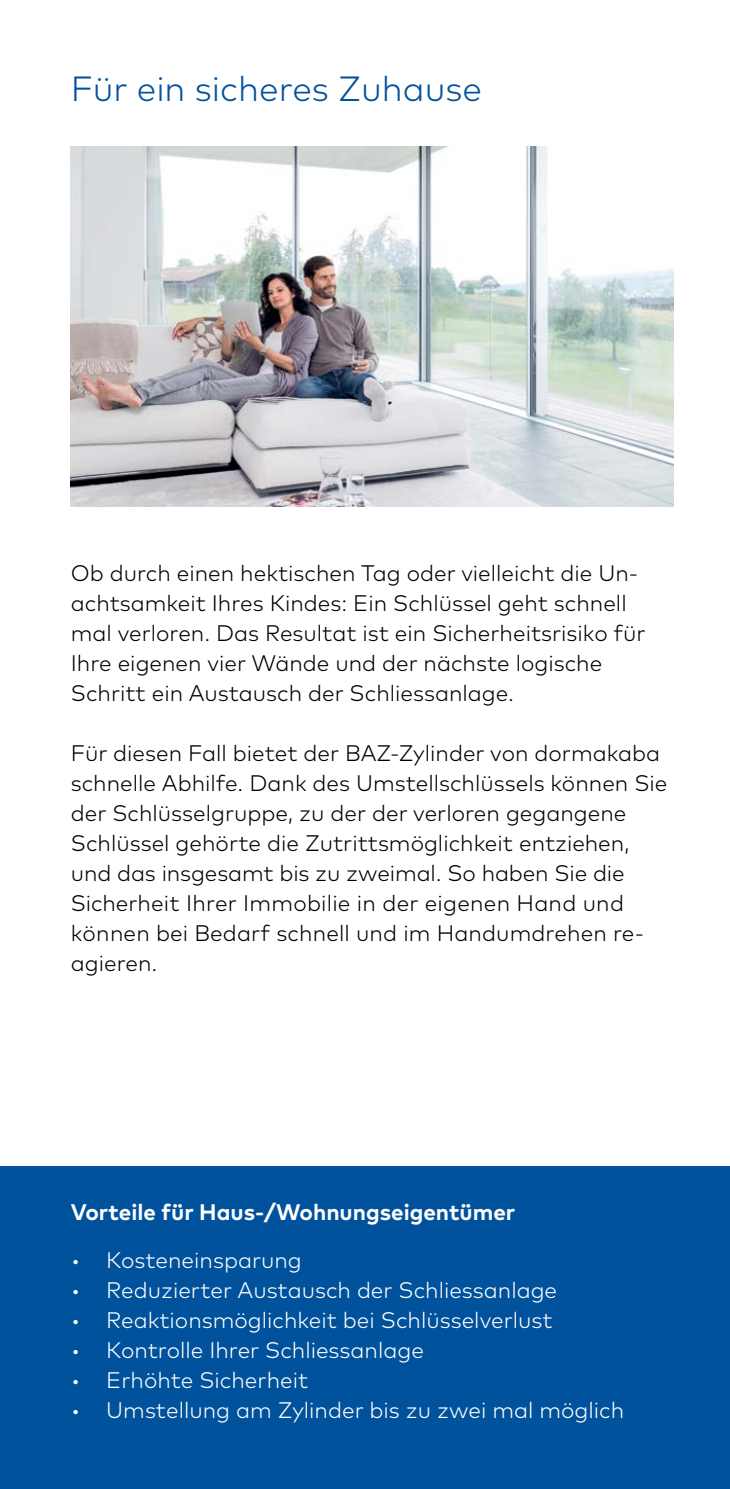
<style>
.page{position:relative;width:730px;height:1489px;background:#fff}
.page>*{position:absolute;margin:0;border:0;box-sizing:border-box;transform-origin:0 0}
.Body_Text_9pt_12pt{font:300 35px "Mark Pro";color:#00529c}
.Body_Text_9pt_12pt-2{font:300 22.5px/30px "Mark Pro";color:#000}
.Descriptor_7_5pt_9_5{font:300 22.5px "Mark Pro";color:#fff}
.Descriptor_7_5pt_9_5-2{font:700 22.5px "Mark Pro";color:#fff}
</style>
<div class="page">
<div style="left:0;top:1166px;width:730px;height:322px;background:#00529c"></div>
<img style="left:71px;top:147px;width:602px;height:359px">
<p class="Body_Text_9pt_12pt" style="left:71px;top:62px;width:413px">Für ein sicheres Zuhause</p>
<p class="Body_Text_9pt_12pt-2" style="left:71px;top:556px;width:576px">Ob durch einen hektischen Tag oder vielleicht die Un&shy;achtsamkeit Ihres Kindes: Ein Schlüssel geht schnell mal verloren. Das Resultat ist ein Sicherheitsrisiko für Ihre eigenen vier Wände und der nächste logische Schritt ein Austausch der Schliessanlage.</p>
<p class="Body_Text_9pt_12pt-2" style="left:71px;top:736px;width:598px">Für diesen Fall bietet der BAZ-Zylinder von dormakaba schnelle Abhilfe. Dank des Umstellschlüssels können Sie der Schlüsselgruppe, zu der der verloren gegangene Schlüssel gehörte die Zutrittsmöglichkeit entziehen, und das insgesamt bis zu zweimal. So haben Sie die Sicherheit Ihrer Immobilie in der eigenen Hand und können bei Bedarf schnell und im Handumdrehen re&shy;agieren.</p>
<p class="Descriptor_7_5pt_9_5-2" style="left:71px;top:1195px;width:446px">Vorteile für Haus-/Wohnungseigentümer</p>
<p class="Descriptor_7_5pt_9_5" style="left:71px;top:1243px;width:232px">• Kosteneinsparung</p>
<p class="Descriptor_7_5pt_9_5" style="left:71px;top:1273px;width:488px">• Reduzierter Austausch der Schliessanlage</p>
<p class="Descriptor_7_5pt_9_5" style="left:71px;top:1303px;width:483px">• Reaktionsmöglichkeit bei Schlüsselverlust</p>
<p class="Descriptor_7_5pt_9_5" style="left:71px;top:1333px;width:355px">• Kontrolle Ihrer Schliessanlage</p>
<p class="Descriptor_7_5pt_9_5" style="left:71px;top:1363px;width:239px">• Erhöhte Sicherheit</p>
<p class="Descriptor_7_5pt_9_5" style="left:71px;top:1393px;width:555px">• Umstellung am Zylinder bis zu zwei mal möglich</p>
</div>
